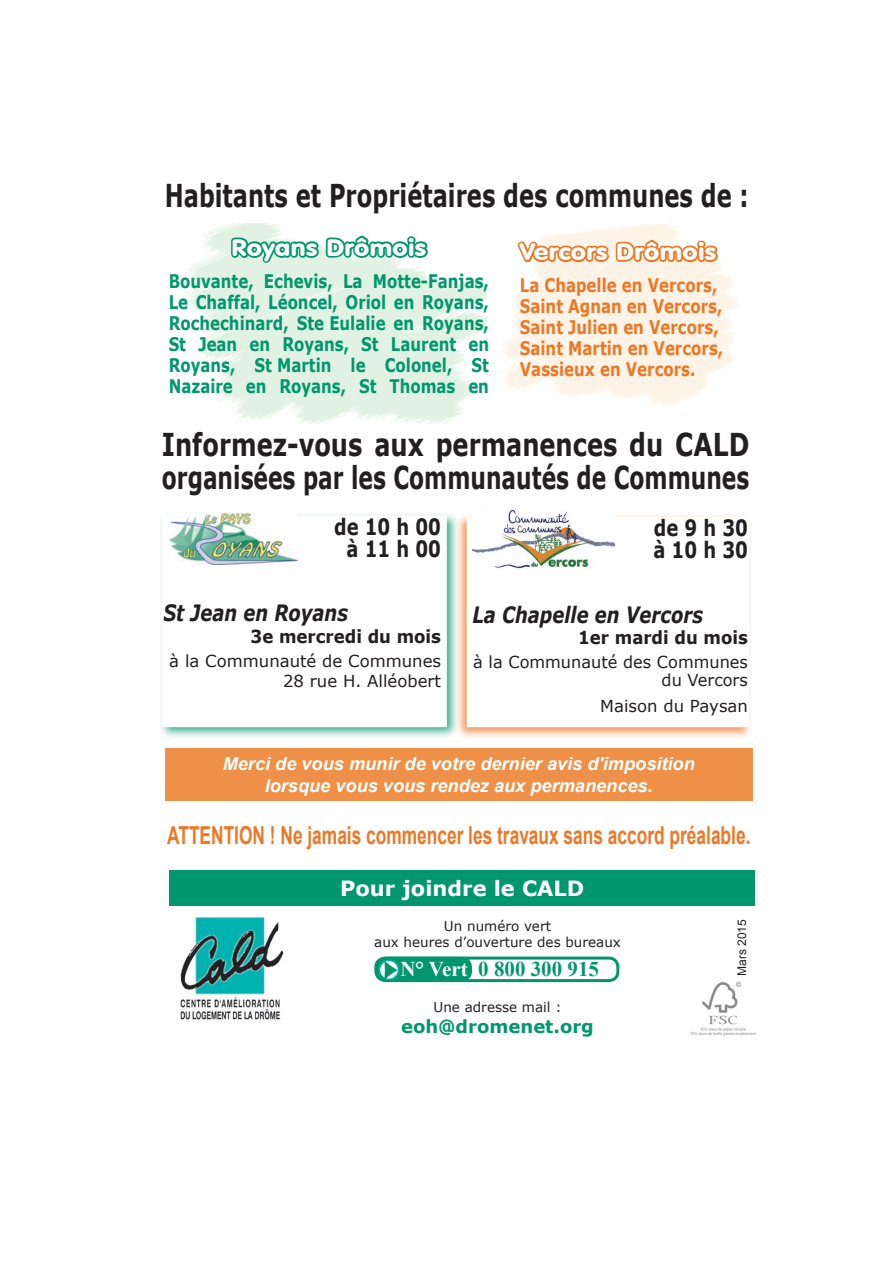
<style>
.page{position:relative;width:893px;height:1263px;background:#fff}
.page>*{position:absolute;margin:0;border:0;box-sizing:border-box;transform-origin:0 0}
.t1{font:700 31.5px/33px "Verdana";color:#231f20;scale:.77 1}
.t2{font:700 31.5px "Verdana";color:#231f20;scale:.72 1}
.t3{font:700 24.75px "Arial";color:#eb7826;scale:.7 1}
.t4{font:23.1px "VAG Rounded BT";color:#fff;scale:1.14 1}
.t5{font:italic 700 22.5px "Verdana";color:#231f20;scale:.8 1}
.t6{font:700 22.5px/21.6px "Verdana";color:#231f20;text-align:center;scale:.8 1}
.t7{font:700 21px "Verdana";color:#fff}
.t8{font:700 21px "Times New Roman";color:#00976d}
.t9{font:700 18.75px/21px "Verdana";color:#00976d;text-align:justify;scale:.8 1}
.t10{font:700 18.75px/21px "Verdana";color:#eb7826;scale:.8 1}
.t11{font:italic 700 18px/21.6px "Arial";color:#fff;text-align:center}
.t12{font:700 18px "Verdana";color:#231f20;scale:.92 1}
.t13{font:700 18px "Verdana";color:#00976d}
.t14{font:16.5px/19.8px "Verdana";color:#231f20;text-align:right}
.t15{font:13.5px/16.2px "Verdana";color:#231f20;text-align:center}
.t16{font:12px "Arial";color:#231f20}
.s1{color:#fff}
</style>
<div class="page">
<div style="left:158px;top:512px;width:301px;height:228px;background:#00976d;opacity:.75"></div>
<div style="left:163px;top:516px;width:283px;height:210px;background:#fff"></div>
<div style="left:162px;top:515px;width:285px;height:212px;border:2px solid #fff"></div>
<svg style="left:517px;top:237px;width:203px;height:28px;background:#f4b789"></svg>
<div style="left:170px;top:870px;width:585px;height:36px;background:#00976d"></div>
<div style="left:376px;top:956px;width:243px;height:26px;border:3px solid #00976d;border-radius:9px"></div>
<div style="left:374px;top:957px;width:98px;height:24px;background:#00976d;border-radius:10px"></div>
<svg style="left:379px;top:960px;width:19px;height:19px"></svg>
<div style="left:379px;top:959px;width:20px;height:21px;border:2px solid #00b3b0;border-radius:50%"></div>
<svg style="left:384px;top:961px;width:13px;height:18px"></svg>
<img style="left:180px;top:917px;width:104px;height:103px">
<div style="left:454px;top:513px;width:299px;height:226px;background:#eb7826;opacity:.75"></div>
<div style="left:467px;top:518px;width:282px;height:208px;background:#fff"></div>
<img style="left:185px;top:223px;width:301px;height:200px">
<svg style="left:228px;top:230px;width:203px;height:36px"></svg>
<div style="left:165px;top:749px;width:588px;height:52px;background:#ef9049"></div>
<img style="left:167px;top:512px;width:133px;height:53px">
<img style="left:472px;top:509px;width:143px;height:60px">
<img style="left:690px;top:981px;width:66px;height:55px">
<h1 class="t2" style="left:165px;top:174px;width:812px">Habitants et Propriétaires des communes de :</h1>
<p class="t4" style="left:231px;top:233px;width:173px">Royans Drômois</p>
<p class="t9" style="left:169px;top:270px;width:402px">Bouvante, Echevis, La Motte-Fanjas, Le Chaffal, Léoncel, Oriol en Royans, Rochechinard, Ste Eulalie en Royans, St Jean en Royans, St Laurent en Royans, St Martin le Colonel, St Nazaire en Royans, St Thomas en</p>
<p class="t4" style="left:520px;top:237px;width:174px">Vercors Drômois</p>
<p class="t10" style="left:520px;top:274px;width:256px">La Chapelle en Vercors,<br>Saint Agnan en Vercors,<br>Saint Julien en Vercors,<br>Saint Martin en Vercors,<br>Vassieux en Vercors.</p>
<h1 class="t1" style="left:162px;top:427px;width:764px">Informez-vous aux permanences du CALD organisées par les Communautés de Communes</h1>
<p class="t6" style="left:334px;top:515px;width:135px">de 10 h 00 à 11 h 00</p>
<p class="t5" style="left:163px;top:597px;width:232px">St Jean en Royans</p>
<p class="t12" style="left:251px;top:624px;width:209px">3e mercredi du mois</p>
<p class="t14" style="left:169px;top:651px;width:273px">à la Communauté de Communes<br>28 rue H. Alléobert</p>
<p class="t6" style="left:653px;top:517px;width:120px;text-align:left">de 9 h 30 à 10 h 30</p>
<p class="t5" style="left:472px;top:599px;width:290px">La Chapelle en Vercors</p>
<p class="t12" style="left:578px;top:625px;width:186px">1er mardi du mois</p>
<p class="t14" style="left:473px;top:653px;width:276px;line-height:18px">à la Communauté des Communes du Vercors</p>
<p class="t14" style="left:600px;top:696px;width:149px">Maison du Paysan</p>
<p class="t11" style="left:223px;top:754px;width:474px">Merci de vous munir de votre dernier avis d'imposition lorsque vous vous rendez aux permanences.</p>
<h2 class="t3" style="left:167px;top:819px;width:835px">ATTENTION ! Ne jamais commencer les travaux sans accord préalable.</h2>
<p class="t7" style="left:340px;top:874px;width:246px">Pour joindre le CALD</p>
<p class="t15" style="left:374px;top:917px;width:248px">Un numéro vert<br>aux heures d’ouverture des bureaux</p>
<p class="t8" style="left:400px;top:955px;width:200px"><span class="s1">N° Vert</span> 0 800 300 915</p>
<p class="t15" style="left:434px;top:998px;width:129px">Une adresse mail :</p>
<p class="t13" style="left:401px;top:1013px;width:194px">eoh@dromenet.org</p>
<p class="t16" style="left:734px;top:976px;width:58px;rotate:-90deg">Mars 2015</p>
</div>
